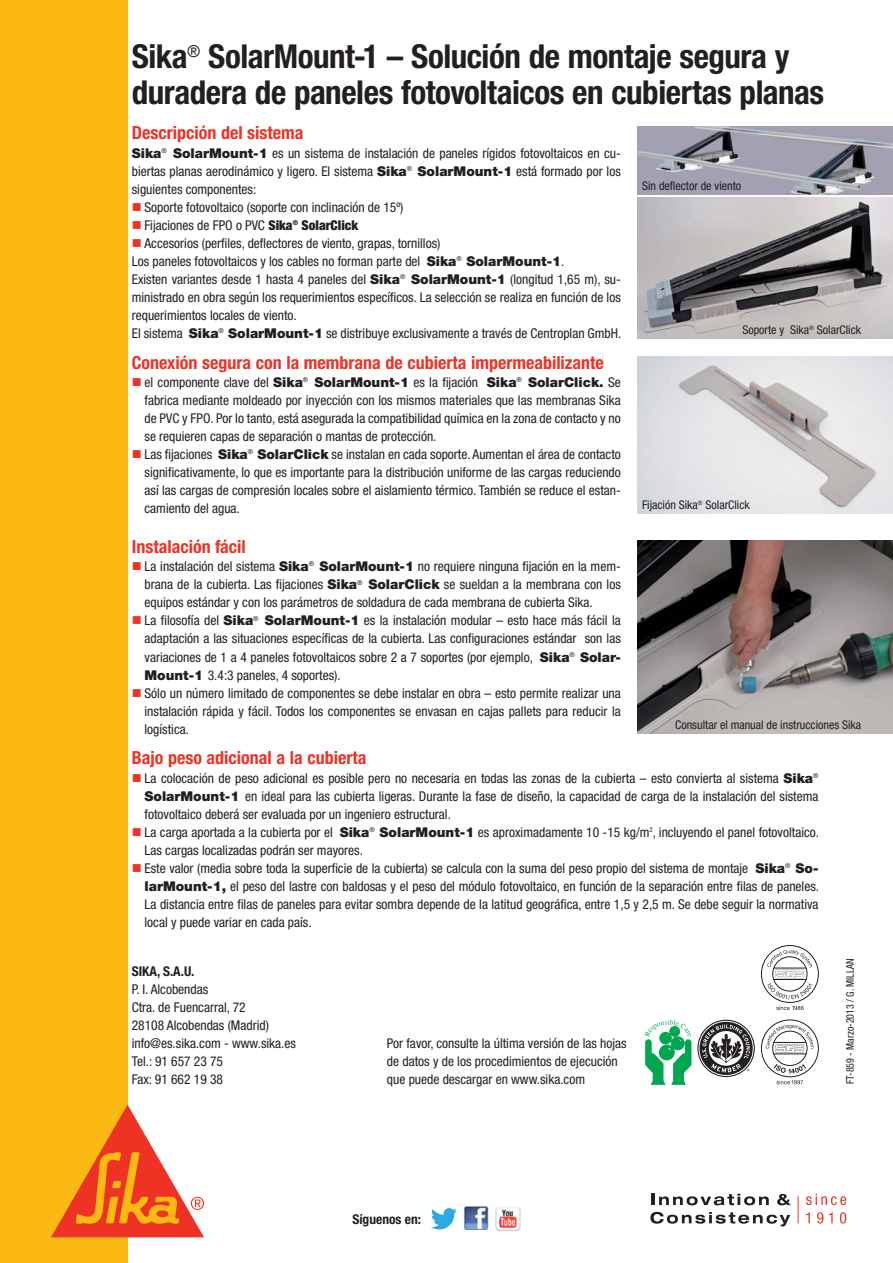
<style>
.page{position:relative;width:893px;height:1263px;background:#fff}
.page>*{position:absolute;margin:0;border:0;box-sizing:border-box;transform-origin:0 0}
.t1{font:700 condensed 33px/36px "Helvetica Neue LT Pro";letter-spacing:-.01em;color:#231f20}
.t2{font:700 condensed 18px "Helvetica Neue LT Pro";color:#ee3224}
.t3{font:condensed 13.5px/18px "Helvetica Neue LT Pro";color:#231f20}
.t4{font:700 condensed 13.5px "Helvetica Neue LT Pro";color:#231f20}
.t5{font:700 condensed 13.5px "Helvetica Neue LT Std";color:#231f20}
.t6{font:condensed 12px "Helvetica Neue LT Pro";color:#231f20}
.t7{font:condensed 10.5px "Helvetica Neue LT Pro";color:#231f20;scale:.95 1}
.s1{font-weight:900;font-stretch:normal}
.s2{font-weight:900}
</style>
<div class="page">
<div style="left:0;top:0;width:128px;height:1263px;background:#fdb913"></div>
<svg style="left:806px;top:1194px;width:40px;height:11px"></svg>
<svg style="left:806px;top:1212px;width:4px;height:11px"></svg>
<svg style="left:817px;top:1212px;width:6px;height:12px"></svg>
<svg style="left:829px;top:1212px;width:3px;height:11px"></svg>
<svg style="left:840px;top:1212px;width:6px;height:12px"></svg>
<svg style="left:652px;top:1194px;width:117px;height:11px"></svg>
<svg style="left:777px;top:1194px;width:14px;height:11px"></svg>
<svg style="left:650px;top:1212px;width:140px;height:14px"></svg>
<svg style="left:797px;top:1196px;width:1px;height:27px"></svg>
<svg style="left:51px;top:1105px;width:153px;height:132px"></svg>
<svg style="left:776px;top:1006px;width:27px;height:4px"></svg>
<svg style="left:767px;top:950px;width:45px;height:49px"></svg>
<div style="left:761px;top:945px;width:57px;height:58px;border:1px solid #231f20;border-radius:50%"></div>
<div style="left:772px;top:957px;width:35px;height:34px;border:1px solid #231f20;border-radius:50%"></div>
<hr style="left:774px;top:968px;width:32px;height:1px;background:#231f20">
<hr style="left:774px;top:979px;width:32px;height:1px;background:#231f20">
<div style="left:761px;top:1020px;width:57px;height:57px;border:1px solid #231f20;border-radius:50%"></div>
<div style="left:772px;top:1031px;width:35px;height:35px;border:1px solid #231f20;border-radius:50%"></div>
<hr style="left:774px;top:1054px;width:32px;height:1px;background:#231f20">
<svg style="left:765px;top:1025px;width:48px;height:28px"></svg>
<svg style="left:774px;top:1064px;width:32px;height:10px"></svg>
<svg style="left:776px;top:1080px;width:27px;height:4px"></svg>
<svg style="left:697px;top:1020px;width:58px;height:57px"></svg>
<svg style="left:644px;top:1020px;width:47px;height:64px"></svg>
<svg style="left:431px;top:1208px;width:26px;height:21px"></svg>
<img style="left:463px;top:1206px;width:27px;height:23px">
<img style="left:495px;top:1207px;width:25px;height:24px">
<img style="left:638px;top:127px;width:254px;height:68px">
<img style="left:638px;top:198px;width:254px;height:140px">
<img style="left:638px;top:356px;width:254px;height:157px">
<img style="left:638px;top:540px;width:254px;height:194px">
<h1 class="t1" style="left:132px;top:42px;width:694px">Sika<sup>®</sup> SolarMount-1 – Solución de montaje segura y duradera de paneles fotovoltaicos en cubiertas planas</h1>
<h2 class="t2" style="left:132px;top:127px;width:173px">Descripción del sistema</h2>
<p class="t3" style="left:132px;top:145px;width:490px"><span class="s1">Sika</span><sup>®</sup> <span class="s1">SolarMount-1</span> es un sistema de instalación de paneles rígidos fotovoltaicos en cu-</p>
<p class="t3" style="left:132px;top:163px;width:490px">biertas planas aerodinámico y ligero. El sistema <span class="s1">Sika</span><sup>®</sup> <span class="s1">SolarMount-1</span> está formado por los</p>
<p class="t3" style="left:132px;top:181px;width:126px">siguientes componentes:</p>
<p class="t3" style="left:145px;top:199px;width:260px">Soporte fotovoltaico (soporte con inclinación de 15º)</p>
<p class="t3" style="left:145px;top:217px;width:215px">Fijaciones de FPO o PVC <span class="s2">Sika</span><sup>®</sup> <span class="s2">SolarClick</span></p>
<p class="t3" style="left:145px;top:235px;width:297px">Accesorios (perfiles, deflectores de viento, grapas, tornillos)</p>
<p class="t3" style="left:132px;top:253px;width:434px">Los paneles fotovoltaicos y los cables no forman parte del <span class="s1">Sika</span><sup>®</sup> <span class="s1">SolarMount-1</span>.</p>
<p class="t3" style="left:132px;top:271px;width:490px">Existen variantes desde 1 hasta 4 paneles del <span class="s1">Sika</span><sup>®</sup> <span class="s1">SolarMount-1</span> (longitud 1,65 m), su-</p>
<p class="t3" style="left:132px;top:289px;width:491px">ministrado en obra según los requerimientos específicos. La selección se realiza en función de los</p>
<p class="t3" style="left:132px;top:308px;width:166px">requerimientos locales de viento.</p>
<p class="t3" style="left:132px;top:326px;width:491px">El sistema <span class="s1">Sika</span><sup>®</sup> <span class="s1">SolarMount-1</span> se distribuye exclusivamente a través de Centroplan GmbH.</p>
<h2 class="t2" style="left:132px;top:356px;width:474px">Conexión segura con la membrana de cubierta impermeabilizante</h2>
<p class="t3" style="left:145px;top:374px;width:478px">el componente clave del <span class="s1">Sika</span><sup>®</sup> <span class="s1">SolarMount-1</span> es la fijación <span class="s1">Sika</span><sup>®</sup> <span class="s1">SolarClick.</span> Se fabrica mediante moldeado por inyección con los mismos materiales que las membranas Sika de PVC y FPO. Por lo tanto, está asegurada la compatibilidad química en la zona de contacto y no se requieren capas de separación o mantas de protección.<br>Las fijaciones <span class="s1">Sika</span><sup>®</sup> <span class="s1">SolarClick</span> se instalan en cada soporte. Aumentan el área de contacto significativamente, lo que es importante para la distribución uniforme de las cargas reduciendo así las cargas de compresión locales sobre el aislamiento térmico. También se reduce el estan&shy;camiento del agua.</p>
<h2 class="t2" style="left:132px;top:540px;width:116px">Instalación fácil</h2>
<p class="t3" style="left:145px;top:559px;width:478px">La instalación del sistema <span class="s1">Sika</span><sup>®</sup> <span class="s1">SolarMount-1</span> no requiere ninguna fijación en la mem&shy;brana de la cubierta. Las fijaciones <span class="s1">Sika</span><sup>®</sup> <span class="s1">SolarClick</span> se sueldan a la membrana con los equipos estándar y con los parámetros de soldadura de cada membrana de cubierta Sika.<br>La filosofía del <span class="s1">Sika</span><sup>®</sup> <span class="s1">SolarMount-1</span> es la instalación modular – esto hace más fácil la adaptación a las situaciones específicas de la cubierta. Las configuraciones estándar son las variaciones de 1 a 4 paneles fotovoltaicos sobre 2 a 7 soportes (por ejemplo, <span class="s1">Sika</span><sup>®</sup> <span class="s1">Solar-Mount-1</span> 3.4:3 paneles, 4 soportes).<br>Sólo un número limitado de componentes se debe instalar en obra – esto permite realizar una instalación rápida y fácil. Todos los componentes se envasan en cajas pallets para reducir la logística.</p>
<h2 class="t2" style="left:132px;top:752px;width:236px">Bajo peso adicional a la cubierta</h2>
<p class="t3" style="left:145px;top:770px;width:676px">La colocación de peso adicional es posible pero no necesaria en todas las zonas de la cubierta – esto convierta al sistema <span class="s1">Sika</span><sup>® </sup><span class="s1">SolarMount-1</span> en ideal para las cubierta ligeras. Durante la fase de diseño, la capacidad de carga de la instalación del sistema fotovoltaico deberá ser evaluada por un ingeniero estructural.<br>La carga aportada a la cubierta por el <span class="s1">Sika</span><sup>®</sup> <span class="s1">SolarMount-1</span> es aproximadamente 10 -15 kg/m<sup>2</sup>, incluyendo el panel fotovoltaico.<br>Las cargas localizadas podrán ser mayores.<br>Este valor (media sobre toda la superficie de la cubierta) se calcula con la suma del peso propio del sistema de montaje <span class="s1">Sika</span><sup>®</sup> <span class="s1">So&shy;larMount-1,</span> el peso del lastre con baldosas y el peso del módulo fotovoltaico, en función de la separación entre filas de paneles.<br>La distancia entre filas de paneles para evitar sombra depende de la latitud geográfica, entre 1,5 y 2,5 m. Se debe seguir la normativa local y puede variar en cada país.</p>
<p class="t6" style="left:642px;top:182px;width:101px">Sin deflector de viento</p>
<p class="t6" style="left:742px;top:325px;width:120px">Soporte y Sika<sup>®</sup> SolarClick</p>
<p class="t6" style="left:642px;top:500px;width:109px">Fijación Sika<sup>®</sup> SolarClick</p>
<p class="t6" style="left:675px;top:721px;width:187px">Consultar el manual de instrucciones Sika</p>
<p class="t4" style="left:132px;top:966px;width:64px">SIKA, S.A.U.</p>
<p class="t3" style="left:132px;top:981px;width:166px">P. I. Alcobendas<br>Ctra. de Fuencarral, 72<br>28108 Alcobendas (Madrid) info@es.sika.com - www.sika.es<br>Tel.: 91 657 23 75<br>Fax: 91 662 19 38</p>
<p class="t3" style="left:387px;top:1036px;width:241px">Por favor, consulte la última versión de las hojas de datos y de los procedimientos de ejecución que puede descargar en www.sika.com</p>
<p class="t5" style="left:352px;top:1211px;width:70px">Síguenos en:</p>
<p class="t7" style="left:846px;top:1084px;width:134px;rotate:-90deg">FT-859 - Marzo-2013 / G. MILLAN</p>
</div>
